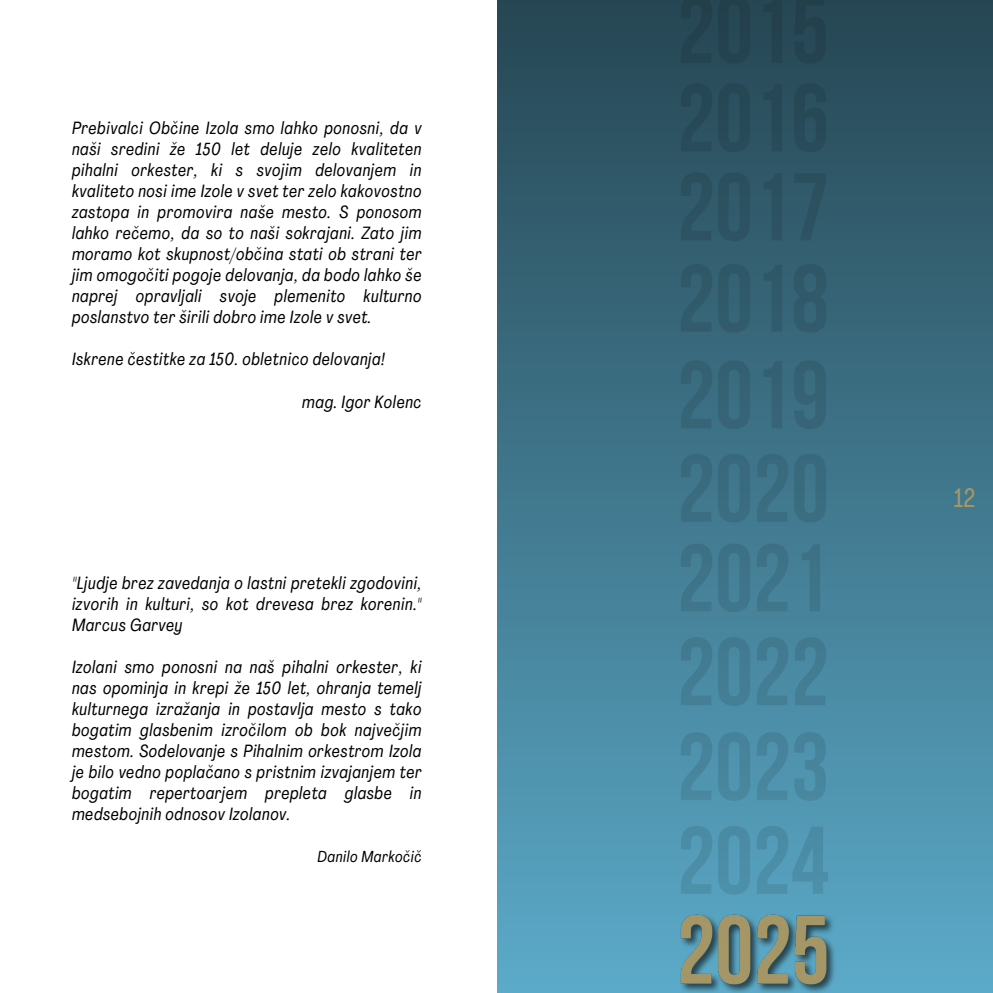
<style>
.page{position:relative;width:993px;height:993px;background:#fff}
.page>*{position:absolute;margin:0;border:0;box-sizing:border-box;transform-origin:0 0}
.t1{font:26.25px "Agrandir Tight";color:#a69767}
.t2{font:italic 17.5px/21px "Agrandir Tight";letter-spacing:.035em;color:#000;text-align:justify}
.t3{font:italic 15.75px "Agrandir Tight";letter-spacing:.035em;color:#000}
</style>
<div class="page">
<div style="left:0;top:0;width:992px;height:992px;background:linear-gradient(to bottom,#274753,#5cabc9)"></div>
<div style="left:0;top:0;width:496px;height:992px;background:#fff"></div>
<img style="left:675px;top:909px;width:165px;height:83px">
<p class="t2" style="left:72px;top:119px;width:351px">Prebivalci Občine Izola smo lahko ponosni, da v naši sredini že 150 let deluje zelo kvaliteten pihalni orkester, ki s svojim delovanjem in kvaliteto nosi ime Izole v svet ter zelo kakovostno zastopa in promovira naše mesto. S ponosom lahko rečemo, da so to naši sokrajani. Zato jim moramo kot skupnost/občina stati ob strani ter jim omogočiti pogoje delovanja, da bodo lahko še naprej opravljali svoje plemenito kulturno poslanstvo ter širili dobro ime Izole v svet.</p>
<p class="t2" style="left:72px;top:350px;width:314px">Iskrene čestitke za 150. obletnico delovanja!</p>
<p class="t2" style="left:302px;top:392px;width:121px">mag. Igor Kolenc</p>
<p class="t2" style="left:72px;top:573px;width:351px">"Ljudje brez zavedanja o lastni pretekli zgodovini, izvorih in kulturi, so kot drevesa brez korenin." Marcus Garvey</p>
<p class="t2" style="left:72px;top:657px;width:351px">Izolani smo ponosni na naš pihalni orkester, ki nas opominja in krepi že 150 let, ohranja temelj kulturnega izražanja in postavlja mesto s tako bogatim glasbenim izročilom ob bok največjim mestom. Sodelovanje s Pihalnim orkestrom Izola je bilo vedno poplačano s pristnim izvajanjem ter bogatim repertoarjem prepleta glasbe in medsebojnih odnosov Izolanov.</p>
<p class="t3" style="left:317px;top:849px;width:106px">Danilo Markočič</p>
<h1 class="t1" style="left:953px;top:487px;width:23px">12</h1>
</div>
